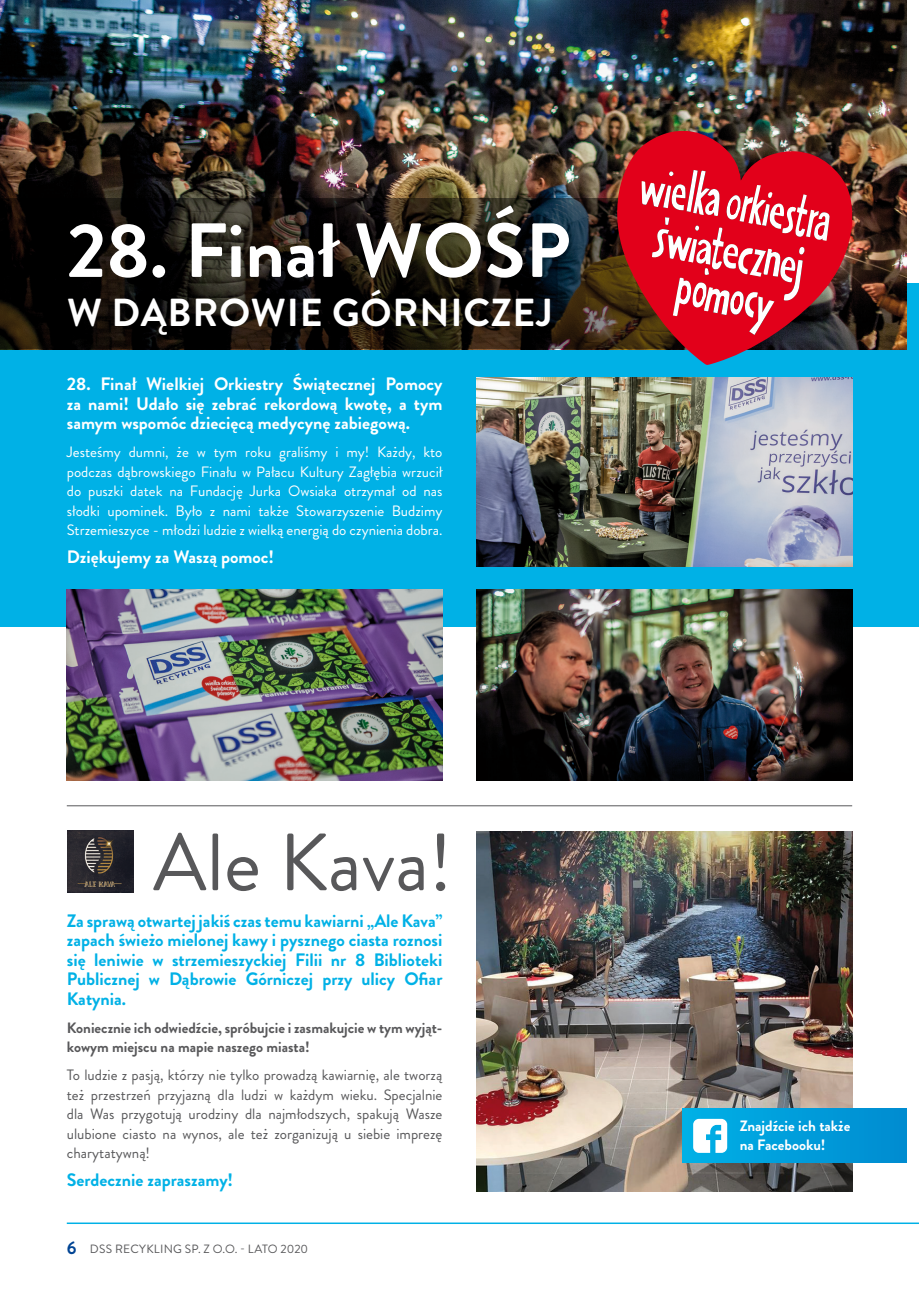
<style>
.page{position:relative;width:919px;height:1289px;background:#fff}
.page>*{position:absolute;margin:0;border:0;box-sizing:border-box;transform-origin:0 0}
.t1{font:81px "Brandon Grotesque";color:#58585a}
.t2{font:700 76.5px "Brandon Grotesque";color:#fff}
.t3{font:700 39px "Brandon Grotesque";letter-spacing:.02em;color:#fff}
.t4{font:700 18px/19.5px "Brandon Grotesque";color:#00b1e6;text-align:justify}
.t5{font:700 18px/19.5px "Brandon Grotesque";color:#fff;text-align:justify}
.t6{font:15px/19.5px "Brandon Grotesque";color:#fff;text-align:justify}
.t7{font:15px/19.5px "Brandon Grotesque";color:#58585a;text-align:justify}
.t8{font:700 15px/19.5px "Brandon Grotesque";color:#58585a}
.t9{font:700 15px/19.5px "Brandon Grotesque";color:#fff}
.t10{font:12px "Brandon Grotesque";letter-spacing:.02em;color:#58585a}
.s1{font-weight:700;font-size:18px;color:#004494}
</style>
<div class="page">
<div style="left:0;top:283px;width:918px;height:343px;background:#00b1e6"></div>
<hr style="left:67px;top:805px;width:785px;height:1px;background:#58585a">
<img style="left:0;top:0;width:906px;height:349px">
<svg style="left:0;top:199px;width:617px;height:150px;background:#16130e"></svg>
<img style="left:476px;top:589px;width:376px;height:191px">
<img style="left:67px;top:589px;width:375px;height:191px">
<img style="left:617px;top:131px;width:235px;height:234px">
<svg style="left:641px;top:170px;width:188px;height:165px;background:#d9394a"></svg>
<img style="left:476px;top:378px;width:376px;height:189px">
<img style="left:476px;top:831px;width:376px;height:360px">
<div style="left:682px;top:1108px;width:224px;height:54px;background:linear-gradient(to right,#08b3e7,#008bd0)"></div>
<img style="left:67px;top:830px;width:67px;height:62px">
<svg style="left:693px;top:1118px;width:34px;height:34px"></svg>
<hr style="left:67px;top:1222px;width:851px;height:1px;background:#00b1e6">
<h2 class="t2" style="left:67px;top:197px;width:505px">28. Finał WOŚP</h2>
<h3 class="t3" style="left:67px;top:285px;width:487px">W DĄBROWIE GÓRNICZEJ</h3>
<p class="t5" style="left:67px;top:374px;width:377px">28. Finał Wielkiej Orkiestry Świątecznej Pomocy za nami! Udało się zebrać rekordową kwotę, a tym samym wspomóc dziecięcą medycynę zabiegową.</p>
<p class="t6" style="left:67px;top:442px;width:377px">Jesteśmy dumni, że w tym roku graliśmy i my! Każdy, kto podczas dąbrowskiego Finału w Pałacu Kultury Zagłębia wrzucił do puszki datek na Fundację Jurka Owsiaka otrzymał od nas słodki upominek. Było z nami także Stowarzyszenie Budzimy Strzemieszyce - młodzi ludzie z wielką energią do czynienia dobra.</p>
<p class="t5" style="left:67px;top:547px;width:209px">Dziękujemy za Waszą pomoc!</p>
<h1 class="t1" style="left:153px;top:806px;width:301px">Ale Kava!</h1>
<p class="t4" style="left:67px;top:910px;width:377px">Za sprawą otwartej jakiś czas temu kawiarni „Ale Kava” zapach świeżo mielonej kawy i pysznego ciasta roznosi się leniwie w strzemieszyckiej Filii nr 8 Biblioteki Publicznej w Dąbrowie Górniczej przy ulicy Ofiar Katynia.</p>
<p class="t8" style="left:67px;top:1017px;width:377px">Koniecznie ich odwiedźcie, spróbujcie i zasmakujcie w tym wyjąt&shy;kowym miejscu na mapie naszego miasta!</p>
<p class="t7" style="left:67px;top:1065px;width:377px">To ludzie z pasją, którzy nie tylko prowadzą kawiarnię, ale tworzą też przestrzeń przyjazną dla ludzi w każdym wieku. Specjalnie dla Was przygotują urodziny dla najmłodszych, spakują Wasze ulubione ciasto na wynos, ale też zorganizują u siebie imprezę charytatywną!</p>
<p class="t4" style="left:67px;top:1170px;width:168px">Serdecznie zapraszamy!</p>
<p class="t10" style="left:67px;top:1240px;width:243px"><span class="s1">6</span> DSS RECYKLING SP. Z O.O. - LATO 2020</p>
<p class="t9" style="left:739px;top:1116px;width:112px">Znajdźcie ich także na Facebooku!</p>
</div>
